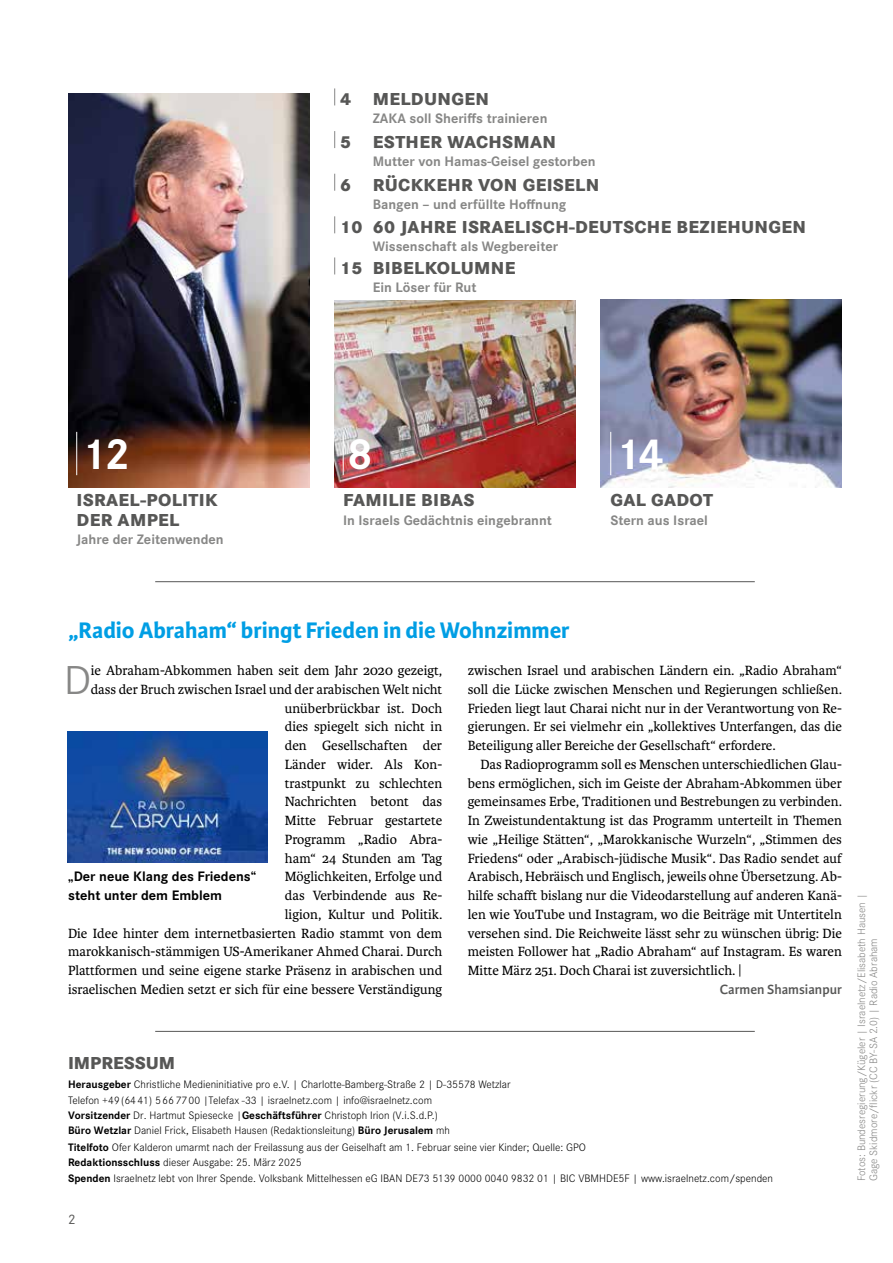
<style>
.page{position:relative;width:893px;height:1263px;background:#fff}
.page>*{position:absolute;margin:0;border:0;box-sizing:border-box;transform-origin:0 0}
.t1{font:700 45px "Corporate S";color:#fff}
.t2{font:300 43.2px "Karmina Sans";color:#878786}
.t3{font:700 24px "Karmina Sans";color:#009ee4}
.t4{font:800 18px/19.5px "Corporate S";letter-spacing:.02em;color:#575756}
.t5{font:800 18px "Corporate S";color:#575756}
.t6{font:14.25px/18.8px "Karmina";color:#000;text-align:justify}
.t7{font:700 14.25px "Corporate S";color:#878786}
.t8{font:700 14.25px/18.8px "Corporate S";color:#000}
.t9{font:600 14.25px "Karmina Sans";color:#575756}
.t10{font:14.25px "Corporate S";color:#575756}
.t11{font:300 11.25px/15.5px "Corporate S";color:#000}
.t12{font:300 11.25px/12px "Corporate S";color:#878786}
.s1{font-weight:700}
</style>
<div class="page">
<img style="left:68px;top:94px;width:241px;height:393px">
<img style="left:334px;top:300px;width:241px;height:188px">
<img style="left:601px;top:300px;width:241px;height:188px">
<hr style="left:343px;top:432px;width:1px;height:43px;background:#fff">
<hr style="left:610px;top:432px;width:1px;height:43px;background:#fff">
<hr style="left:76px;top:432px;width:1px;height:43px;background:#fff">
<hr style="left:155px;top:1031px;width:600px;height:1px;background:#575756">
<hr style="left:155px;top:581px;width:600px;height:1px;background:#575756">
<img style="left:68px;top:731px;width:200px;height:132px">
<svg style="left:334px;top:88px;width:1px;height:17px"></svg>
<svg style="left:334px;top:131px;width:1px;height:17px"></svg>
<svg style="left:334px;top:174px;width:1px;height:17px"></svg>
<svg style="left:334px;top:216px;width:1px;height:17px"></svg>
<svg style="left:334px;top:257px;width:1px;height:17px"></svg>
<p class="t4" style="left:340px;top:90px;width:150px">4 MELDUNGEN</p>
<p class="t7" style="left:373px;top:114px;width:176px">ZAKA soll Sheriffs trainieren</p>
<p class="t4" style="left:340px;top:132px;width:218px">5 ESTHER WACHSMAN</p>
<p class="t7" style="left:373px;top:156px;width:224px">Mutter von Hamas-Geisel gestorben</p>
<p class="t4" style="left:340px;top:175px;width:261px">6 RÜCKKEHR VON GEISELN</p>
<p class="t7" style="left:373px;top:199px;width:195px">Bangen – und erfüllte Hoffnung</p>
<p class="t4" style="left:340px;top:218px;width:467px">10 60 JAHRE ISRAELISCH-DEUTSCHE BEZIEHUNGEN</p>
<p class="t7" style="left:373px;top:242px;width:187px">Wissenschaft als Wegbereiter</p>
<p class="t4" style="left:340px;top:259px;width:177px">15 BIBELKOLUMNE</p>
<p class="t7" style="left:373px;top:283px;width:105px">Ein Löser für Rut</p>
<h1 class="t1" style="left:81px;top:438px;width:51px">12</h1>
<p class="t4" style="left:77px;top:491px;width:143px">ISRAEL-POLITIK<br>DER AMPEL</p>
<p class="t7" style="left:77px;top:534px;width:149px">Jahre der Zeitenwenden</p>
<h1 class="t1" style="left:347px;top:438px;width:27px">8</h1>
<p class="t4" style="left:343px;top:491px;width:133px">FAMILIE BIBAS</p>
<p class="t7" style="left:343px;top:515px;width:210px">In Israels Gedächtnis eingebrannt</p>
<h1 class="t1" style="left:615px;top:438px;width:51px">14</h1>
<p class="t4" style="left:611px;top:491px;width:104px">GAL GADOT</p>
<p class="t7" style="left:611px;top:515px;width:99px">Stern aus Israel</p>
<h3 class="t3" style="left:68px;top:621px;width:503px">„Radio Abraham“ bringt Frieden in die Wohnzimmer</h3>
<p class="t6" style="left:468px;top:661px;width:376px">zwischen Israel und arabischen Ländern ein. „Radio Abraham“ soll die Lücke zwischen Menschen und Regierungen schließen.<br>Frieden liegt laut Charai nicht nur in der Verantwortung von Re&shy;gierungen. Er sei vielmehr ein „kollektives Unterfangen, das die Beteiligung aller Bereiche der Gesellschaft“ erfordere.</p>
<p class="t6" style="left:468px;top:755px;width:376px;text-indent:13px">Das Radioprogramm soll es Menschen unterschiedlichen Glau&shy;bens ermöglichen, sich im Geiste der Abraham-Abkommen über gemeinsames Erbe, Traditionen und Bestrebungen zu verbinden.<br>In Zweistundentaktung ist das Programm unterteilt in Themen wie „Heilige Stätten“, „Marokkanische Wurzeln“, „Stimmen des Friedens“ oder „Arabisch-jüdische Musik“. Das Radio sendet auf Arabisch, Hebräisch und Englisch, jeweils ohne Übersetzung. Ab&shy;hilfe schafft bislang nur die Videodarstellung auf anderen Kanä&shy;len wie YouTube und Instagram, wo die Beiträge mit Untertiteln versehen sind. Die Reichweite lässt sehr zu wünschen übrig: Die meisten Follower hat „Radio Abraham“ auf Instagram. Es waren Mitte März 251. Doch Charai ist zuversichtlich. |</p>
<p class="t9" style="left:720px;top:984px;width:124px">Carmen Shamsianpur</p>
<p class="t6" style="left:68px;top:661px;width:376px;text-align:right">ie Abraham-Abkommen haben seit dem Jahr 2020 gezeigt, dass der Bruch zwischen Israel und der arabischen Welt nicht unüberbrückbar ist. Doch<br>dies spiegelt sich nicht in<br>den Gesellschaften der<br>Länder wider. Als Kon-<br>trastpunkt zu schlechten<br>Nachrichten betont das<br>Mitte Februar gestartete<br>Programm „Radio Abra-<br>ham“ 24 Stunden am Tag<br>Möglichkeiten, Erfolge und<br>das Verbindende aus Re-<br>ligion, Kultur und Politik.<br>Die Idee hinter dem internetbasierten Radio stammt von dem marokkanisch-stämmigen US-Amerikaner Ahmed Charai. Durch Plattformen und seine eigene starke Präsenz in arabischen und israelischen Medien setzt er sich für eine bessere Verständigung</p>
<h2 class="t2" style="left:64px;top:664px;width:28px">D</h2>
<p class="t8" style="left:68px;top:869px;width:189px">„Der neue Klang des Friedens“ steht unter dem Emblem</p>
<p class="t5" style="left:68px;top:1053px;width:109px">IMPRESSUM</p>
<p class="t11" style="left:68px;top:1077px;width:444px"><span class="s1">Herausgeber</span> Christliche Medieninitiative pro e.V. | Charlotte-Bamberg-Straße 2 | D-35578 Wetzlar Telefon +49 (64 41) 5 66 77 00 |Telefax -33 | israelnetz.com | info@israelnetz.com<br><span class="s1">Vorsitzender</span> Dr. Hartmut Spiesecke |<span class="s1">Geschäftsführer</span> Christoph Irion (V.i.S.d.P.)<br><span class="s1">Büro Wetzlar</span> Daniel Frick, Elisabeth Hausen (Redaktionsleitung) <span class="s1">Büro Jerusalem</span> mh</p>
<p class="t11" style="left:68px;top:1140px;width:707px"><span class="s1">Titelfoto</span> Ofer Kalderon umarmt nach der Freilassung aus der Geiselhaft am 1. Februar seine vier Kinder; Quelle: GPO<br><span class="s1">Redaktionsschluss</span> dieser Ausgabe: 25. März 2025<br><span class="s1">Spenden</span> Israelnetz lebt von Ihrer Spende. Volksbank Mittelhessen eG IBAN DE73 5139 0000 0040 9832 01 | BIC VBMHDE5F | www.israelnetz.com/spenden</p>
<p class="t10" style="left:68px;top:1210px;width:9px">2</p>
<p class="t12" style="left:856px;top:1181px;width:289px;rotate:-90deg">Fotos: Bundesregierung/Kügeler | Israelnetz/Elisabeth Hausen |<br>Gage Skidmore/flickr (CC BY-SA 2.0) | Radio Abraham</p>
</div>
